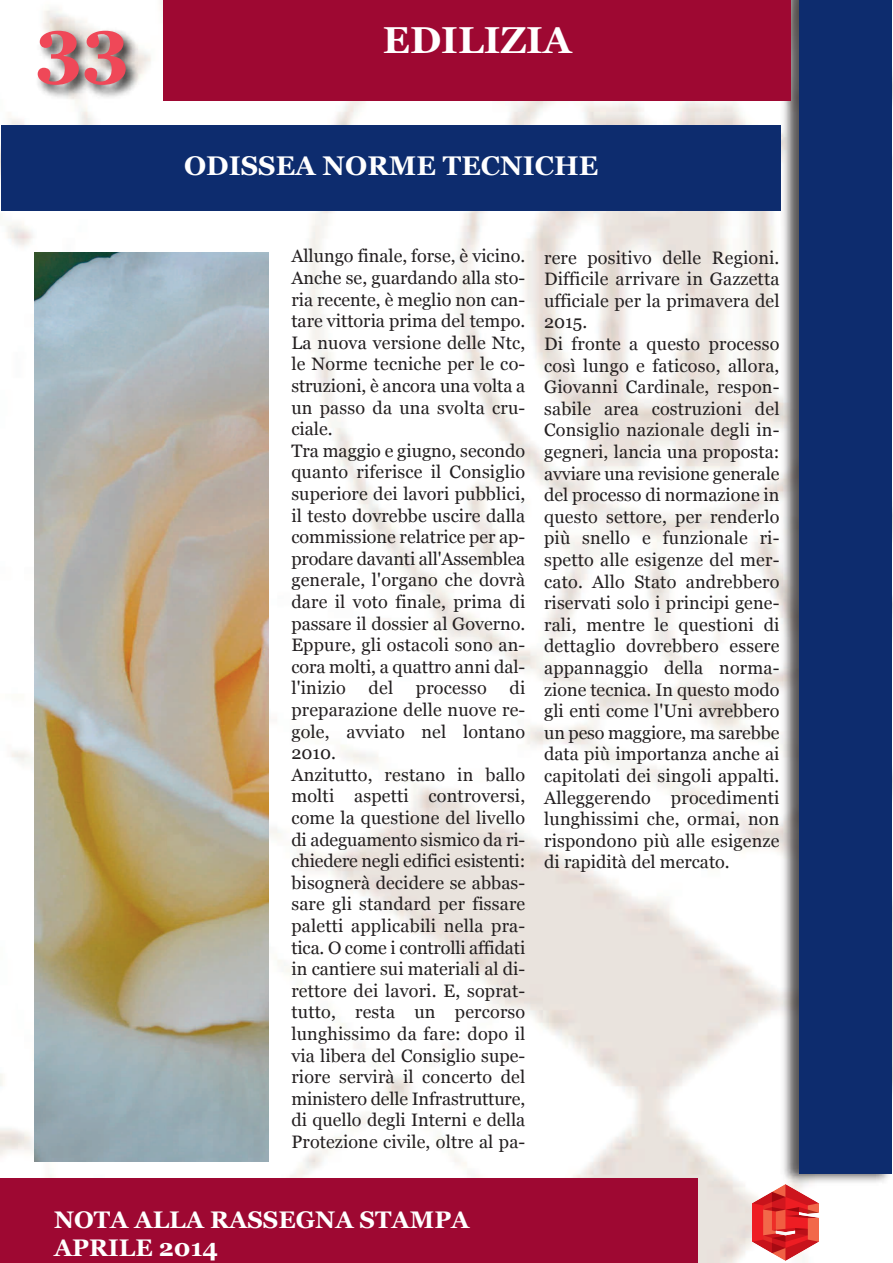
<style>
.page{position:relative;width:893px;height:1263px;background:#fff}
.page>*{position:absolute;margin:0;border:0;box-sizing:border-box;transform-origin:0 0}
.t1{font:700 75px "Georgia";color:#ef4858}
.t2{font:700 37.5px "Georgia";color:#fff}
.t3{font:700 27px "Georgia";color:#fff}
.t4{font:700 24px/28.8px "Georgia";color:#fff}
.t5{font:18px/21.6px "Georgia";letter-spacing:.01em;color:#231f20}
</style>
<div class="page">
<img style="left:0;top:100px;width:819px;height:1163px">
<img style="left:0;top:0;width:189px;height:120px">
<div style="left:0;top:1178px;width:697px;height:85px;background:#9e0832"></div>
<img style="left:777px;top:0;width:116px;height:1188px">
<div style="left:799px;top:0;width:93px;height:1173px;background:#0d2c6e"></div>
<div style="left:164px;top:0;width:627px;height:100px;background:#9e0832"></div>
<div style="left:2px;top:125px;width:779px;height:85px;background:#0d2c6e"></div>
<img style="left:35px;top:253px;width:233px;height:909px">
<img style="left:752px;top:1184px;width:66px;height:77px">
<h1 class="t1" style="left:36px;top:3px;width:95px">33</h1>
<h2 class="t2" style="left:383px;top:18px;width:190px">EDILIZIA</h2>
<h3 class="t3" style="left:184px;top:150px;width:416px">ODISSEA NORME TECNICHE</h3>
<p class="t5" style="left:291px;top:245px;width:235px">Allungo finale, forse, è vicino.<br>Anche se, guardando alla sto&shy;ria recente, è meglio non can&shy;tare vittoria prima del tempo.<br>La nuova versione delle Ntc, le Norme tecniche per le co&shy;struzioni, è ancora una volta a un passo da una svolta cru&shy;ciale.<br>Tra maggio e giugno, secondo quanto riferisce il Consiglio superiore dei lavori pubblici, il testo dovrebbe uscire dalla commissione relatrice per ap&shy;prodare davanti all'Assemblea generale, l'organo che dovrà dare il voto finale, prima di passare il dossier al Governo.<br>Eppure, gli ostacoli sono an&shy;cora molti, a quattro anni dal&shy;l'inizio</p>
<p class="t5" style="left:291px;top:677px;width:235px;text-indent:218px">di preparazione delle nuove re&shy;gole, avviato nel lontano<br>2010.<br>Anzitutto, restano in ballo molti aspetti controversi, come la questione del livello di adeguamento sismico da ri&shy;chiedere negli edifici esistenti: bisognerà decidere se abbas&shy;sare gli standard per fissare paletti applicabili nella pra&shy;tica. O come i controlli affidati in cantiere sui materiali al di&shy;rettore dei lavori. E, soprat&shy;tutto, resta un percorso lunghissimo da fare: dopo il via libera del Consiglio supe&shy;riore servirà il concerto del ministero delle Infrastrutture, di quello degli Interni e della<br>Protezione civile, oltre al pa-</p>
<p class="t5" style="left:369px;top:677px;width:26px">del</p>
<p class="t5" style="left:416px;top:677px;width:72px">processo</p>
<p class="t5" style="left:544px;top:246px;width:237px">rere positivo delle Regioni.<br>Difficile arrivare in Gazzetta ufficiale per la primavera del<br>2015.<br>Di fronte a questo processo così lungo e faticoso, allora,<br>Giovanni Cardinale, respon&shy;sabile area costruzioni del<br>Consiglio nazionale degli in&shy;gegneri, lancia una proposta: avviare una revisione generale del processo di normazione in questo settore, per renderlo più snello e funzionale ri&shy;spetto alle esigenze del mer&shy;cato. Allo Stato andrebbero riservati solo i principi gene&shy;rali, mentre le questioni di dettaglio dovrebbero essere appannaggio della norma&shy;zione tecnica. In questo modo gli enti come l'Uni avrebbero un peso maggiore, ma sarebbe data più importanza anche ai capitolati dei singoli appalti.<br>Alleggerendo procedimenti lunghissimi che, ormai, non rispondono più alle esigenze di rapidità del mercato.</p>
<h3 class="t4" style="left:54px;top:1205px;width:417px">NOTA ALLA RASSEGNA STAMPA<br>APRILE 2014</h3>
</div>
